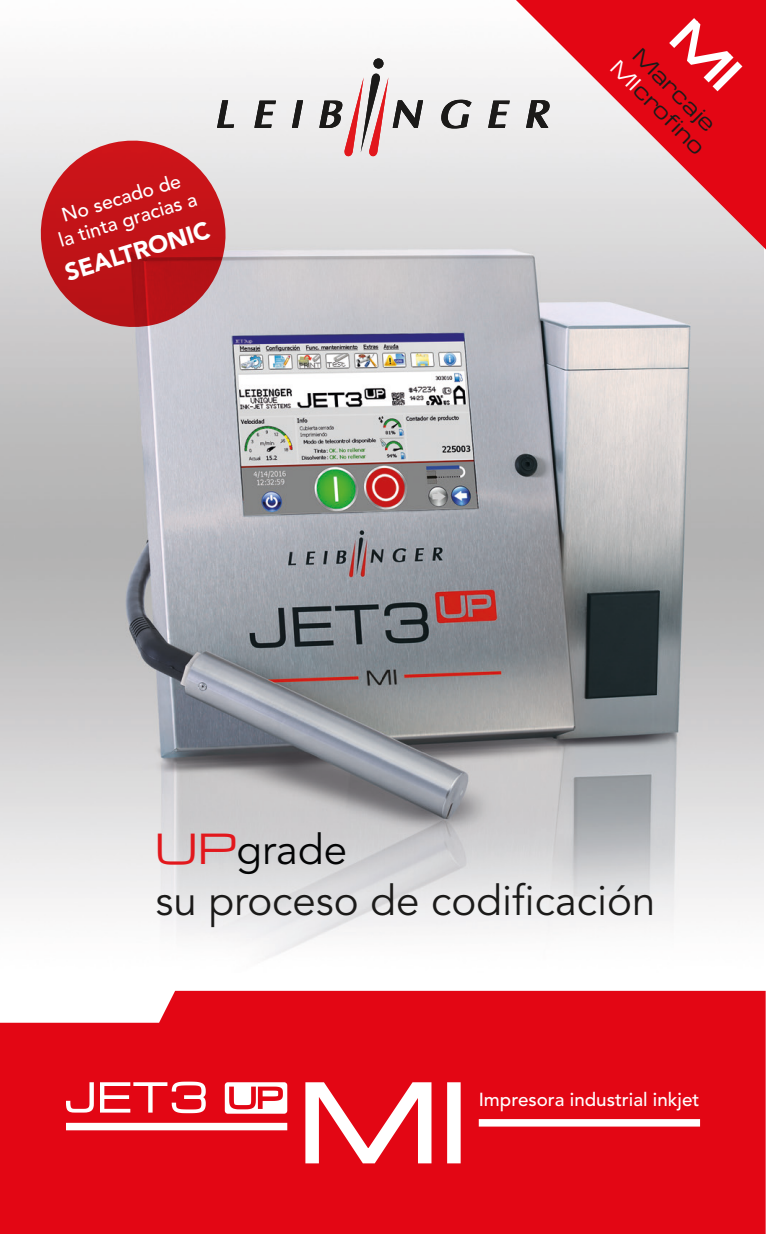
<style>
.page{position:relative;width:766px;height:1234px;background:#fff}
.page>*{position:absolute;margin:0;border:0;box-sizing:border-box;transform-origin:0 0}
.t1{font:42px "Avenir LT Std";color:#1b1a19}
.t2{font:42px "Avenir LT Std";color:#030405}
.t3{font:900 24px "Avenir LT Pro";color:#fff}
.t4{font:19.8px "Michroma";color:#1b1a19}
.t5{font:500 19.5px "Avenir LT Std";color:#fff}
.t6{font:500 18.75px "Avenir LT Std";color:#fff}
.s1{color:#fff}
.s2{font-family:"Michroma";font-size:40.5px;color:#e2171c}
</style>
<div class="page">
<img style="left:0;top:58px;width:763px;height:900px">
<svg style="left:32px;top:132px;width:202px;height:203px;background:#c85558"></svg>
<div style="left:0;top:990px;width:765px;height:243px;background:#e30614"></div>
<hr style="left:765px;top:61px;width:1px;height:226px;background:#e30614">
<hr style="left:765px;top:297px;width:1px;height:311px;background:#e30614">
<hr style="left:765px;top:619px;width:1px;height:249px;background:#e30614">
<svg style="left:216px;top:71px;width:300px;height:88px"></svg>
<div style="left:374px;top:59px;width:9px;height:9px;background:#1b1a19;border-radius:50%"></div>
<div style="left:374px;top:59px;width:9px;height:9px;border:1px solid #1b1a19;border-radius:50%"></div>
<svg style="left:66px;top:1081px;width:28px;height:31px"></svg>
<svg style="left:100px;top:1081px;width:106px;height:31px"></svg>
<svg style="left:225px;top:1081px;width:62px;height:32px"></svg>
<svg style="left:303px;top:1077px;width:159px;height:89px"></svg>
<svg style="left:478px;top:1118px;width:221px;height:8px"></svg>
<div style="left:66px;top:1122px;width:221px;height:7px;background:#fff"></div>
<svg style="left:516px;top:0;width:249px;height:249px;background:#e38086"></svg>
<svg style="left:667px;top:16px;width:77px;height:77px"></svg>
<p class="t5" style="left:59px;top:205px;width:125px;rotate:-17deg">No secado de</p>
<p class="t5" style="left:56px;top:229px;width:145px;rotate:-17deg">la tinta gracias a</p>
<p class="t3" style="left:62px;top:259px;width:151px;rotate:-17deg">SEALTRONIC</p>
<p class="t4" style="left:644px;top:44px;width:109px;rotate:45deg">Marcaje</p>
<p class="t4" style="left:621px;top:56px;width:124px;rotate:45deg"><span class="s1">MI</span>crofino</p>
<p class="t2" style="left:155px;top:825px;width:193px"><span class="s2">UP</span>grade</p>
<p class="t1" style="left:155px;top:875px;width:501px">su proceso de codificación</p>
<p class="t6" style="left:478px;top:1088px;width:222px">Impresora industrial inkjet</p>
</div>
